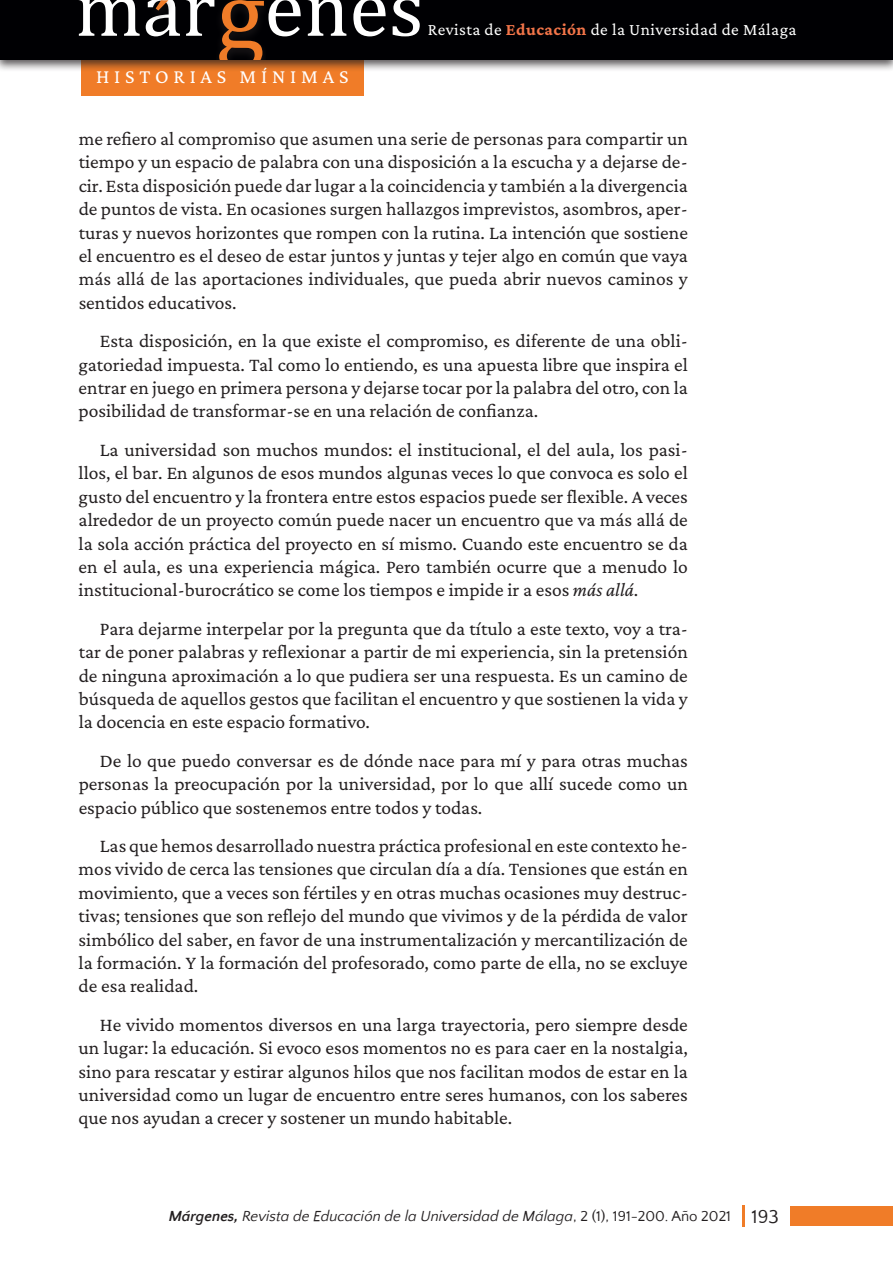
<style>
.page{position:relative;width:893px;height:1263px;background:#fff}
.page>*{position:absolute;margin:0;border:0;box-sizing:border-box;transform-origin:0 0}
.t1{font:20.25px "Crimson Pro";letter-spacing:.24em;color:#fff}
.t2{font:19.5px/23.4px "Crimson Pro";color:#231f20;text-align:justify}
.t3{font:17.25px "Crimson Pro";letter-spacing:.025em;color:#fff}
.t4{font:italic 15px "Quattrocento Sans";color:#231f20}
.s1{font-weight:700;color:#f37549}
.s2{font-style:italic}
.s3{font-weight:700}
.s4{font-style:normal}
.s5{font-style:normal;font-size:19.5px}
</style>
<div class="page">
<div style="left:81px;top:55px;width:283px;height:41px;background:#f07c28"></div>
<div style="left:0;top:0;width:893px;height:72px;background:#231f20;opacity:.75"></div>
<div style="left:0;top:0;width:893px;height:60px;background:#000003"></div>
<svg style="left:78px;top:0;width:62px;height:36px"></svg>
<svg style="left:307px;top:0;width:39px;height:36px"></svg>
<svg style="left:353px;top:0;width:33px;height:36px"></svg>
<svg style="left:393px;top:0;width:27px;height:36px"></svg>
<svg style="left:146px;top:0;width:155px;height:59px"></svg>
<div style="left:791px;top:1206px;width:102px;height:20px;background:#f07c28"></div>
<hr style="left:742px;top:1205px;width:3px;height:22px;background:#f07c28">
<p class="t1" style="left:96px;top:63px;width:254px">HISTORIAS MÍNIMAS</p>
<p class="t3" style="left:428px;top:18px;width:370px">Revista de <span class="s1">Educación</span> de la Universidad de Málaga</p>
<p class="t2" style="left:79px;top:127px;width:611px">me refiero al compromiso que asumen una serie de personas para compartir un tiempo y un espacio de palabra con una disposición a la escucha y a dejarse de&shy;cir. Esta disposición puede dar lugar a la coincidencia y también a la divergencia de puntos de vista. En ocasiones surgen hallazgos imprevistos, asombros, aper&shy;turas y nuevos horizontes que rompen con la rutina. La intención que sostiene el encuentro es el deseo de estar juntos y juntas y tejer algo en común que vaya más allá de las aportaciones individuales, que pueda abrir nuevos caminos y sentidos educativos.</p>
<p class="t2" style="left:79px;top:329px;width:611px;text-indent:21px">Esta disposición, en la que existe el compromiso, es diferente de una obli&shy;gatoriedad impuesta. Tal como lo entiendo, es una apuesta libre que inspira el entrar en juego en primera persona y dejarse tocar por la palabra del otro, con la posibilidad de transformar-se en una relación de confianza.</p>
<p class="t2" style="left:79px;top:437px;width:611px;text-indent:21px">La universidad son muchos mundos: el institucional, el del aula, los pasi&shy;llos, el bar. En algunos de esos mundos algunas veces lo que convoca es solo el gusto del encuentro y la frontera entre estos espacios puede ser flexible. A veces alrededor de un proyecto común puede nacer un encuentro que va más allá de la sola acción práctica del proyecto en sí mismo. Cuando este encuentro se da en el aula, es una experiencia mágica. Pero también ocurre que a menudo lo institucional-burocrático se come los tiempos e impide ir a esos <span class="s2">más allá</span>.</p>
<p class="t2" style="left:79px;top:616px;width:611px;text-indent:21px">Para dejarme interpelar por la pregunta que da título a este texto, voy a tra&shy;tar de poner palabras y reflexionar a partir de mi experiencia, sin la pretensión de ninguna aproximación a lo que pudiera ser una respuesta. Es un camino de búsqueda de aquellos gestos que facilitan el encuentro y que sostienen la vida y la docencia en este espacio formativo.</p>
<p class="t2" style="left:79px;top:748px;width:611px;text-indent:21px">De lo que puedo conversar es de dónde nace para mí y para otras muchas personas la preocupación por la universidad, por lo que allí sucede como un espacio público que sostenemos entre todos y todas.</p>
<p class="t2" style="left:79px;top:833px;width:611px;text-indent:21px">Las que hemos desarrollado nuestra práctica profesional en este contexto he&shy;mos vivido de cerca las tensiones que circulan día a día. Tensiones que están en movimiento, que a veces son fértiles y en otras muchas ocasiones muy destruc&shy;tivas; tensiones que son reflejo del mundo que vivimos y de la pérdida de valor simbólico del saber, en favor de una instrumentalización y mercantilización de la formación. Y la formación del profesorado, como parte de ella, no se excluye de esa realidad.</p>
<p class="t2" style="left:79px;top:1012px;width:611px;text-indent:21px">He vivido momentos diversos en una larga trayectoria, pero siempre desde un lugar: la educación. Si evoco esos momentos no es para caer en la nostalgia, sino para rescatar y estirar algunos hilos que nos facilitan modos de estar en la universidad como un lugar de encuentro entre seres humanos, con los saberes que nos ayudan a crecer y sostener un mundo habitable.</p>
<p class="t4" style="left:169px;top:1208px;width:612px"><span class="s3">Márgenes,</span> Revista de Educación de la Universidad de Málaga<span class="s4">, 2 (1), 191-200. Año 2021</span> <span class="s5">193</span></p>
</div>
